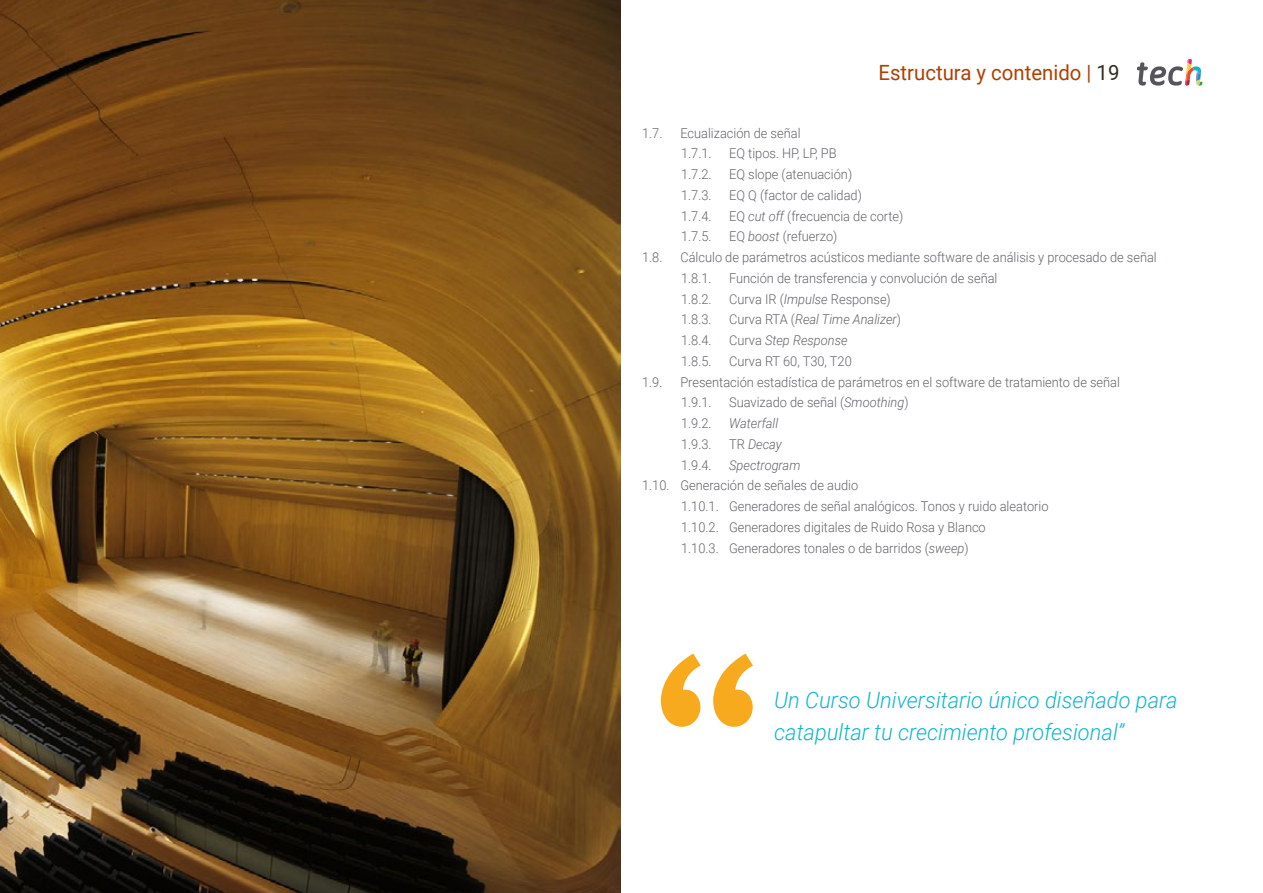
<style>
.page{position:relative;width:1263px;height:893px;background:#fff}
.page>*{position:absolute;margin:0;border:0;box-sizing:border-box;transform-origin:0 0}
.t1{font:italic 300 22.5px/31.5px "Roboto";color:#0fb6cf}
.t2{font:21px "Roboto";color:#ae4000}
.t3{font:300 13.5px/20.7px "Roboto";color:#61646a;scale:.95 1}
.t4{font:italic 300 13.5px "Roboto";color:#61646a;scale:.95 1}
.s1{color:#312e20}
.s2{font-style:italic}
.s3{font-style:normal}
</style>
<div class="page">
<img style="left:0;top:0;width:621px;height:893px">
<svg style="left:661px;top:654px;width:92px;height:73px"></svg>
<svg style="left:1137px;top:59px;width:65px;height:27px"></svg>
<p class="t3" style="left:642px;top:122px;width:23px">1.7.</p>
<p class="t3" style="left:680px;top:122px;width:128px">Ecualización de señal<br>1.7.1.</p>
<p class="t3" style="left:729px;top:143px;width:115px">EQ tipos. HP, LP, PB</p>
<h2 class="t2" style="left:878px;top:57px;width:242px">Estructura y contenido | <span class="s1">19</span></h2>
<p class="t3" style="left:681px;top:164px;width:34px">1.7.2.</p>
<p class="t3" style="left:729px;top:164px;width:131px">EQ slope (atenuación)</p>
<p class="t3" style="left:681px;top:184px;width:34px">1.7.3.</p>
<p class="t3" style="left:729px;top:184px;width:141px">EQ Q (factor de calidad)</p>
<p class="t3" style="left:681px;top:205px;width:34px">1.7.4.</p>
<p class="t3" style="left:729px;top:205px;width:185px">EQ <span class="s2">cut off</span> (frecuencia de corte)</p>
<p class="t3" style="left:681px;top:226px;width:34px">1.7.5.</p>
<p class="t3" style="left:729px;top:226px;width:115px">EQ <span class="s2">boost</span> (refuerzo)</p>
<p class="t3" style="left:642px;top:247px;width:23px">1.8.</p>
<p class="t3" style="left:680px;top:247px;width:503px">Cálculo de parámetros acústicos mediante software de análisis y procesado de señal<br>1.8.1.</p>
<p class="t3" style="left:729px;top:267px;width:284px">Función de transferencia y convolución de señal</p>
<p class="t3" style="left:681px;top:288px;width:34px">1.8.2.</p>
<p class="t3" style="left:729px;top:288px;width:172px">Curva IR (<span class="s2">Impulse</span> Response)</p>
<p class="t3" style="left:681px;top:309px;width:34px">1.8.3.</p>
<p class="t4" style="left:729px;top:310px;width:182px"><span class="s3">Curva RTA (</span>Real Time Analizer<span class="s3">)</span></p>
<p class="t3" style="left:681px;top:330px;width:34px">1.8.4.</p>
<p class="t4" style="left:729px;top:331px;width:126px"><span class="s3">Curva</span> Step Response</p>
<p class="t3" style="left:681px;top:350px;width:34px">1.8.5.</p>
<p class="t3" style="left:729px;top:350px;width:131px">Curva RT 60, T30, T20</p>
<p class="t3" style="left:642px;top:371px;width:23px">1.9.</p>
<p class="t3" style="left:680px;top:371px;width:464px">Presentación estadística de parámetros en el software de tratamiento de señal<br>1.9.1.</p>
<p class="t3" style="left:729px;top:392px;width:190px">Suavizado de señal (<span class="s2">Smoothing</span>)</p>
<p class="t3" style="left:681px;top:413px;width:34px">1.9.2.</p>
<p class="t4" style="left:729px;top:414px;width:53px">Waterfall</p>
<p class="t3" style="left:681px;top:433px;width:34px">1.9.3.</p>
<p class="t4" style="left:729px;top:435px;width:57px"><span class="s3">TR</span> Decay</p>
<p class="t3" style="left:681px;top:454px;width:34px">1.9.4.</p>
<p class="t4" style="left:729px;top:455px;width:77px">Spectrogram</p>
<p class="t3" style="left:681px;top:475px;width:388px;text-indent:-39px">1.10. Generación de señales de audio<br>1.10.1. Generadores de señal analógicos. Tonos y ruido aleatorio 1.10.2. Generadores digitales de Ruido Rosa y Blanco<br>1.10.3. Generadores tonales o de barridos (<span class="s2">sweep</span>)</p>
<h1 class="t1" style="left:774px;top:683px;width:405px">Un Curso Universitario único diseñado para catapultar tu crecimiento profesional”</h1>
</div>
